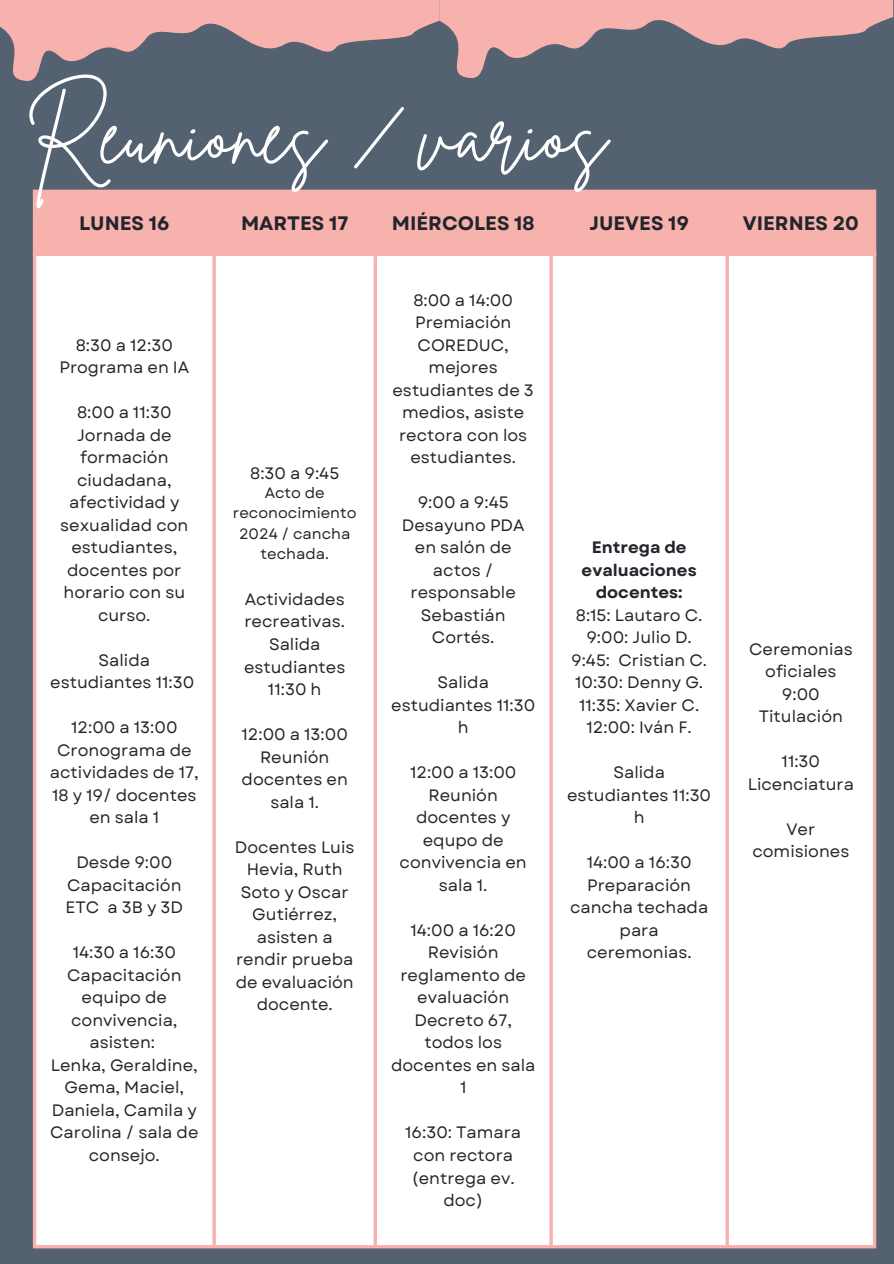
<style>
.page{position:relative;width:894px;height:1264px;background:#fff}
.page>*{position:absolute;margin:0;border:0;box-sizing:border-box;transform-origin:0 0}
.t1{font:84.15px "Brittany Signature";color:#fff}
.t2{font:700 19.5px "Garet";color:#23252c}
.t3{font:16.5px/22.5px "Garet";color:#23252c;text-align:center}
.t4{font:700 16.5px/22.5px "Garet";color:#23252c;text-align:center}
.t5{font:15px/20.2px "Garet";color:#23252c;text-align:center}
</style>
<div class="page">
<div style="left:0;top:0;width:893px;height:1263px;background:#546171"></div>
<svg style="left:0;top:0;width:893px;height:81px"></svg>
<div style="left:36px;top:193px;width:836px;height:60px;background:#f7b2ad"></div>
<div style="left:36px;top:256px;width:836px;height:988px;background:#fff"></div>
<hr style="left:33px;top:193px;width:3px;height:1051px;background:#f7b2ad">
<svg style="left:212px;top:193px;width:4px;height:1051px;background:#f7bcb8"></svg>
<svg style="left:373px;top:193px;width:4px;height:1051px;background:#f8bdb9"></svg>
<hr style="left:549px;top:193px;width:3px;height:1051px;background:#f7b2ad">
<hr style="left:725px;top:193px;width:3px;height:1051px;background:#f7b2ad">
<svg style="left:872px;top:193px;width:4px;height:1051px;background:#f8c2be"></svg>
<hr style="left:33px;top:190px;width:843px;height:3px;background:#f7b2ad">
<hr style="left:33px;top:253px;width:843px;height:3px;background:#f7b2ad">
<svg style="left:33px;top:1244px;width:843px;height:4px;background:#f8c5c1"></svg>
<p class="t1" style="left:25px;top:79px;width:582px">Reuniones / varios</p>
<p class="t2" style="left:79px;top:209px;width:92px">LUNES 16</p>
<p class="t2" style="left:241px;top:209px;width:109px">MARTES 17</p>
<h1 class="t2" style="left:392px;top:209px;width:144px">MIÉRCOLES 18</h1>
<p class="t2" style="left:589px;top:209px;width:101px">JUEVES 19</p>
<p class="t2" style="left:742px;top:209px;width:117px">VIERNES 20</p>
<p class="t3" style="left:76px;top:333px;width:99px">8:30 a 12:30</p>
<p class="t3" style="left:59px;top:356px;width:131px">Programa en IA</p>
<p class="t3" style="left:77px;top:401px;width:96px">8:00 a 11:30</p>
<p class="t3" style="left:60px;top:423px;width:130px">Jornada de formación ciudadana, afectividad y sexualidad con estudiantes, docentes por horario con su curso.</p>
<p class="t3" style="left:50px;top:648px;width:145px">Salida estudiantes 11:30</p>
<p class="t3" style="left:71px;top:716px;width:108px">12:00 a 13:00</p>
<p class="t3" style="left:50px;top:738px;width:150px">Cronograma de actividades de 17,<br>18 y 19/ docentes en sala 1</p>
<p class="t3" style="left:76px;top:851px;width:97px">Desde 9:00</p>
<p class="t3" style="left:66px;top:873px;width:119px;text-align:left">Capacitación<br>ETC a 3B y 3D</p>
<p class="t3" style="left:73px;top:941px;width:105px">14:30 a 16:30</p>
<p class="t3" style="left:67px;top:963px;width:116px">Capacitación equipo de convivencia, asisten:</p>
<p class="t3" style="left:50px;top:1053px;width:150px">Lenka, Geraldine,<br>Gema, Maciel,<br>Daniela, Camila y<br>Carolina / sala de consejo.</p>
<p class="t3" style="left:250px;top:462px;width:91px">8:30 a 9:45</p>
<p class="t5" style="left:233px;top:483px;width:125px">Acto de reconocimiento<br>2024 / cancha techada.</p>
<p class="t3" style="left:244px;top:588px;width:102px;text-align:left">Actividades recreativas.</p>
<p class="t3" style="left:244px;top:633px;width:103px">Salida estudiantes<br>11:30 h</p>
<p class="t3" style="left:241px;top:723px;width:108px">12:00 a 13:00</p>
<p class="t3" style="left:241px;top:745px;width:108px">Reunión docentes en sala 1.</p>
<p class="t3" style="left:235px;top:835px;width:121px">Docentes Luis<br>Hevia, Ruth<br>Soto y Oscar<br>Gutiérrez, asisten a rendir prueba de evaluación docente.</p>
<p class="t3" style="left:413px;top:288px;width:101px">8:00 a 14:00</p>
<p class="t3" style="left:392px;top:311px;width:143px">Premiación<br>COREDUC, mejores estudiantes de 3 medios, asiste rectora con los estudiantes.</p>
<p class="t3" style="left:417px;top:491px;width:92px">9:00 a 9:45</p>
<p class="t3" style="left:402px;top:513px;width:124px">Desayuno PDA en salón de actos / responsable<br>Sebastián<br>Cortés.</p>
<p class="t3" style="left:391px;top:671px;width:145px">Salida estudiantes 11:30 h</p>
<p class="t3" style="left:410px;top:761px;width:108px">12:00 a 13:00</p>
<p class="t3" style="left:399px;top:783px;width:129px">Reunión docentes y equpo de convivencia en sala 1.</p>
<p class="t3" style="left:410px;top:918px;width:107px">14:00 a 16:20</p>
<p class="t3" style="left:391px;top:941px;width:146px">Revisión reglamento de evaluación<br>Decreto 67, todos los docentes en sala<br>1</p>
<p class="t3" style="left:405px;top:1121px;width:117px">16:30: Tamara con rectora (entrega ev. doc)</p>
<p class="t4" style="left:581px;top:536px;width:116px">Entrega de evaluaciones docentes:</p>
<p class="t3" style="left:575px;top:603px;width:128px">8:15: Lautaro C.</p>
<p class="t3" style="left:586px;top:626px;width:107px">9:00: Julio D.</p>
<p class="t3" style="left:571px;top:648px;width:137px">9:45: Cristian C.</p>
<p class="t3" style="left:575px;top:671px;width:129px">10:30: Denny G.</p>
<p class="t3" style="left:579px;top:693px;width:122px">11:35: Xavier C.</p>
<p class="t3" style="left:586px;top:716px;width:107px">12:00: Iván F.</p>
<p class="t3" style="left:567px;top:761px;width:145px">Salida estudiantes 11:30 h</p>
<p class="t3" style="left:586px;top:851px;width:106px">14:00 a 16:30</p>
<p class="t3" style="left:570px;top:873px;width:140px">Preparación cancha techada para ceremonias.</p>
<p class="t3" style="left:748px;top:637px;width:105px">Ceremonias oficiales</p>
<p class="t3" style="left:781px;top:682px;width:39px">9:00</p>
<p class="t3" style="left:758px;top:705px;width:86px">Titulación</p>
<p class="t3" style="left:781px;top:750px;width:40px">11:30</p>
<p class="t3" style="left:747px;top:772px;width:108px">Licenciatura</p>
<p class="t3" style="left:752px;top:817px;width:98px">Ver comisiones</p>
</div>
